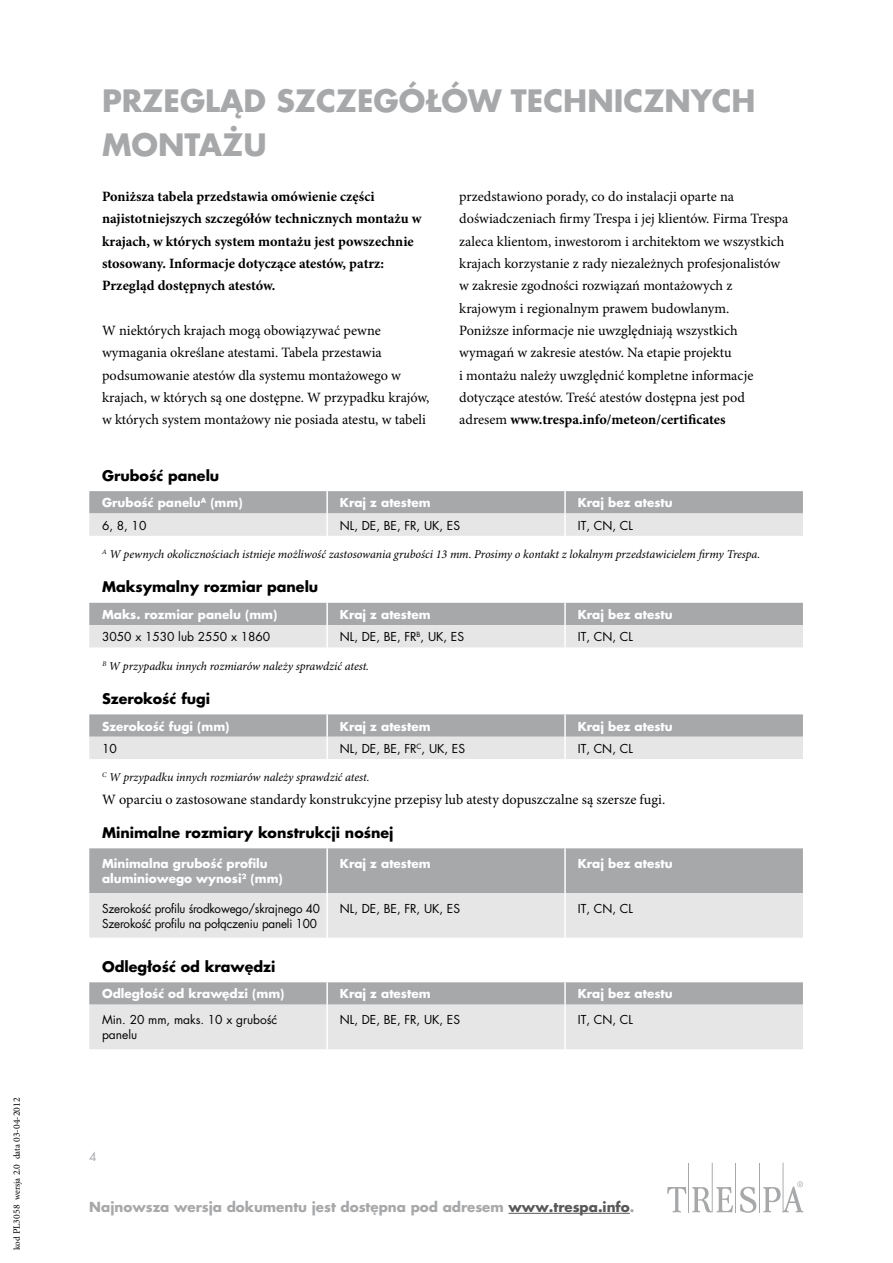
<style>
.page{position:relative;width:893px;height:1263px;background:#fff}
.page>*{position:absolute;margin:0;border:0;box-sizing:border-box;transform-origin:0 0}
.t1{font:700 30px "Futura LT Pro";color:#a7a8aa}
.t2{font:14.25px/22.4px "Minion Pro";color:#000}
.t3{font:700 14.25px/22.4px "Minion Pro";color:#000}
.t4{font:700 14.25px "Futura LT Pro";color:#000}
.t5{font:700 13.5px "Futura LT Pro";color:#a7a8aa}
.t6{font:700 12px/15px "Futura LT Pro";color:#fff}
.t7{font:italic 12px "Minion Pro";letter-spacing:-.005em;color:#000}
.t8{font:12px "TR Futura";color:#000}
.t9{font:12px/15px "Futura LT Pro";letter-spacing:-.015em;color:#000}
.t10{font:12px "TR Futura";color:#a7a8aa}
.t11{font:9.75px "Minion Pro";color:#000}
.s1{font-size:9px}
.s2{font-family:"TR Minion"}
.s3{font-weight:700}
.s4{font-family:"TR Futura"}
.s5{font-family:"Futura LT Pro"}
.s6{color:#58585a}
</style>
<div class="page">
<hr style="left:759px;top:1163px;width:1px;height:49px;background:#a7a8aa">
<hr style="left:783px;top:1163px;width:1px;height:49px;background:#a7a8aa">
<hr style="left:735px;top:1163px;width:1px;height:49px;background:#a7a8aa">
<hr style="left:712px;top:1163px;width:1px;height:49px;background:#a7a8aa">
<hr style="left:688px;top:1163px;width:1px;height:49px;background:#a7a8aa">
<svg style="left:740px;top:1187px;width:16px;height:26px"></svg>
<svg style="left:667px;top:1187px;width:19px;height:25px"></svg>
<svg style="left:692px;top:1187px;width:41px;height:25px"></svg>
<svg style="left:763px;top:1181px;width:40px;height:31px"></svg>
<hr style="left:508px;top:1213px;width:122px;height:1px;background:#58585a">
<svg style="left:89px;top:491px;width:714px;height:45px;background:#c7c7c9"></svg>
<hr style="left:326px;top:491px;width:2px;height:22px;background:#fff">
<hr style="left:564px;top:491px;width:2px;height:22px;background:#fff">
<hr style="left:326px;top:513px;width:2px;height:23px;background:#fff">
<hr style="left:564px;top:513px;width:2px;height:23px;background:#fff">
<svg style="left:89px;top:603px;width:714px;height:44px;background:#c6c7c8"></svg>
<hr style="left:326px;top:603px;width:2px;height:22px;background:#fff">
<hr style="left:564px;top:603px;width:2px;height:22px;background:#fff">
<hr style="left:326px;top:625px;width:2px;height:22px;background:#fff">
<hr style="left:564px;top:625px;width:2px;height:22px;background:#fff">
<svg style="left:89px;top:714px;width:714px;height:45px;background:#c7c7c9"></svg>
<hr style="left:326px;top:714px;width:2px;height:23px;background:#fff">
<hr style="left:564px;top:714px;width:2px;height:23px;background:#fff">
<hr style="left:326px;top:737px;width:2px;height:22px;background:#fff">
<hr style="left:564px;top:737px;width:2px;height:22px;background:#fff">
<svg style="left:89px;top:848px;width:714px;height:90px;background:#c7c7c9"></svg>
<hr style="left:326px;top:848px;width:2px;height:45px;background:#fff">
<hr style="left:564px;top:848px;width:2px;height:45px;background:#fff">
<hr style="left:326px;top:893px;width:2px;height:45px;background:#fff">
<hr style="left:564px;top:893px;width:2px;height:45px;background:#fff">
<svg style="left:89px;top:982px;width:714px;height:67px;background:#d1d1d3"></svg>
<hr style="left:326px;top:982px;width:2px;height:23px;background:#fff">
<hr style="left:564px;top:982px;width:2px;height:23px;background:#fff">
<hr style="left:326px;top:1005px;width:2px;height:44px;background:#fff">
<hr style="left:564px;top:1005px;width:2px;height:44px;background:#fff">
<p class="t11" style="left:11px;top:1250px;width:154px;rotate:-90deg"><span class="s1">kod</span> PL<span class="s2">3058</span> <span class="s1">wersja</span> 2.0 <span class="s1">data</span> 03-04-2012</p>
<h1 class="t1" style="left:102px;top:77px;width:39px">PRZE</h1>
<h1 class="t1" style="left:180px;top:77px;width:136px">GLĄD SZCZE</h1>
<h1 class="t1" style="left:374px;top:77px;width:99px">GÓŁÓW</h1>
<h1 class="t1" style="left:511px;top:77px;width:246px">TECHNICZNYCH</h1>
<h1 class="t1" style="left:102px;top:122px;width:163px">MONTAŻU</h1>
<p class="t3" style="left:102px;top:186px;width:321px">Poniższa tabela przedstawia omówienie części najistotniejszych szczegółów technicznych montażu w krajach, w których system montażu jest powszechnie stosowany. Informacje dotyczące atestów, patrz:<br>Przegląd dostępnych atestów.</p>
<p class="t2" style="left:102px;top:320px;width:329px">W niektórych krajach mogą obowiązywać pewne wymagania określane atestami. Tabela przestawia podsumowanie atestów dla systemu montażowego w krajach, w których są one dostępne. W przypadku krajów, w których system montażowy nie posiada atestu, w tabeli</p>
<p class="t2" style="left:459px;top:186px;width:331px">przedstawiono porady, co do instalacji oparte na doświadczeniach firmy Trespa i jej klientów. Firma Trespa zaleca klientom, inwestorom i architektom we wszystkich krajach korzystanie z rady niezależnych profesjonalistów w zakresie zgodności rozwiązań montażowych z krajowym i regionalnym prawem budowlanym.<br>Poniższe informacje nie uwzględniają wszystkich wymagań w zakresie atestów. Na etapie projektu<br>i montażu należy uwzględnić kompletne informacje dotyczące atestów. Treść atestów dostępna jest pod adresem <span class="s3">www.trespa.info/meteon/certificates</span></p>
<p class="t4" style="left:102px;top:464px;width:119px">Grubość panelu</p>
<p class="t6" style="left:102px;top:495px;width:142px">Grubość panelu<sup>A</sup> <span class="s4">(mm)</span></p>
<p class="t6" style="left:340px;top:495px;width:92px">Kraj z atestem</p>
<p class="t6" style="left:578px;top:495px;width:96px">Kraj bez atestu</p>
<p class="t8" style="left:102px;top:517px;width:46px">6, 8, 10</p>
<p class="t8" style="left:340px;top:517px;width:122px">NL, DE, BE, FR, UK, ES</p>
<p class="t8" style="left:578px;top:517px;width:57px">IT, CN, CL</p>
<p class="t7" style="left:102px;top:547px;width:660px"><sup>A</sup> W pewnych okolicznościach istnieje możliwość zastosowania grubości 13 mm. Prosimy o kontakt z lokalnym przedstawicielem firmy Trespa.</p>
<p class="t4" style="left:102px;top:576px;width:218px">Maksymalny rozmiar panelu</p>
<p class="t6" style="left:102px;top:606px;width:177px">Maks. rozmiar panelu (mm)</p>
<p class="t6" style="left:340px;top:606px;width:92px">Kraj z atestem</p>
<p class="t6" style="left:578px;top:606px;width:96px">Kraj bez atestu</p>
<p class="t8" style="left:102px;top:628px;width:170px">3050 x 1530 <span class="s5">lub</span> 2550 x 1860</p>
<p class="t8" style="left:340px;top:628px;width:126px">NL, DE, BE, FR<sup>B</sup>, UK, ES</p>
<p class="t8" style="left:578px;top:628px;width:57px">IT, CN, CL</p>
<p class="t7" style="left:102px;top:659px;width:269px"><sup>B</sup> W przypadku innych rozmiarów należy sprawdzić atest.</p>
<p class="t4" style="left:102px;top:687px;width:110px">Szerokość fugi</p>
<p class="t6" style="left:102px;top:718px;width:129px">Szerokość fugi (mm)</p>
<p class="t6" style="left:340px;top:718px;width:92px">Kraj z atestem</p>
<p class="t6" style="left:578px;top:718px;width:96px">Kraj bez atestu</p>
<p class="t8" style="left:102px;top:740px;width:16px">10</p>
<p class="t8" style="left:340px;top:740px;width:127px">NL, DE, BE, FR<sup>C</sup>, UK, ES</p>
<p class="t8" style="left:578px;top:740px;width:57px">IT, CN, CL</p>
<p class="t7" style="left:102px;top:770px;width:269px"><sup>C</sup> W przypadku innych rozmiarów należy sprawdzić atest.</p>
<p class="t2" style="left:102px;top:788px;width:565px">W oparciu o zastosowane standardy konstrukcyjne przepisy lub atesty dopuszczalne są szersze fugi.</p>
<p class="t4" style="left:102px;top:821px;width:293px">Minimalne rozmiary konstrukcji nośnej</p>
<p class="t6" style="left:102px;top:856px;width:182px">Minimalna grubość profilu aluminiowego wynosi<sup>2</sup> (mm)</p>
<p class="t6" style="left:340px;top:856px;width:92px">Kraj z atestem</p>
<p class="t6" style="left:578px;top:856px;width:96px">Kraj bez atestu</p>
<p class="t9" style="left:102px;top:901px;width:220px">Szerokość profilu środkowego/skrajnego 40<br>Szerokość profilu na połączeniu paneli 100</p>
<p class="t8" style="left:340px;top:900px;width:122px">NL, DE, BE, FR, UK, ES</p>
<p class="t8" style="left:578px;top:900px;width:57px">IT, CN, CL</p>
<p class="t4" style="left:102px;top:955px;width:175px">Odległość od krawędzi</p>
<p class="t6" style="left:102px;top:986px;width:184px">Odległość od krawędzi (mm)</p>
<p class="t6" style="left:340px;top:986px;width:92px">Kraj z atestem</p>
<p class="t6" style="left:578px;top:986px;width:96px">Kraj bez atestu</p>
<p class="t9" style="left:102px;top:1012px;width:177px">Min. 20 mm, maks. 10 x grubość panelu</p>
<p class="t8" style="left:340px;top:1012px;width:122px">NL, DE, BE, FR, UK, ES</p>
<p class="t8" style="left:578px;top:1012px;width:57px">IT, CN, CL</p>
<p class="t10" style="left:89px;top:1148px;width:9px">4</p>
<p class="t5" style="left:89px;top:1196px;width:547px">Najnowsza wersja dokumentu jest dostępna pod adresem <span class="s6">www.trespa.info</span>.</p>
</div>
